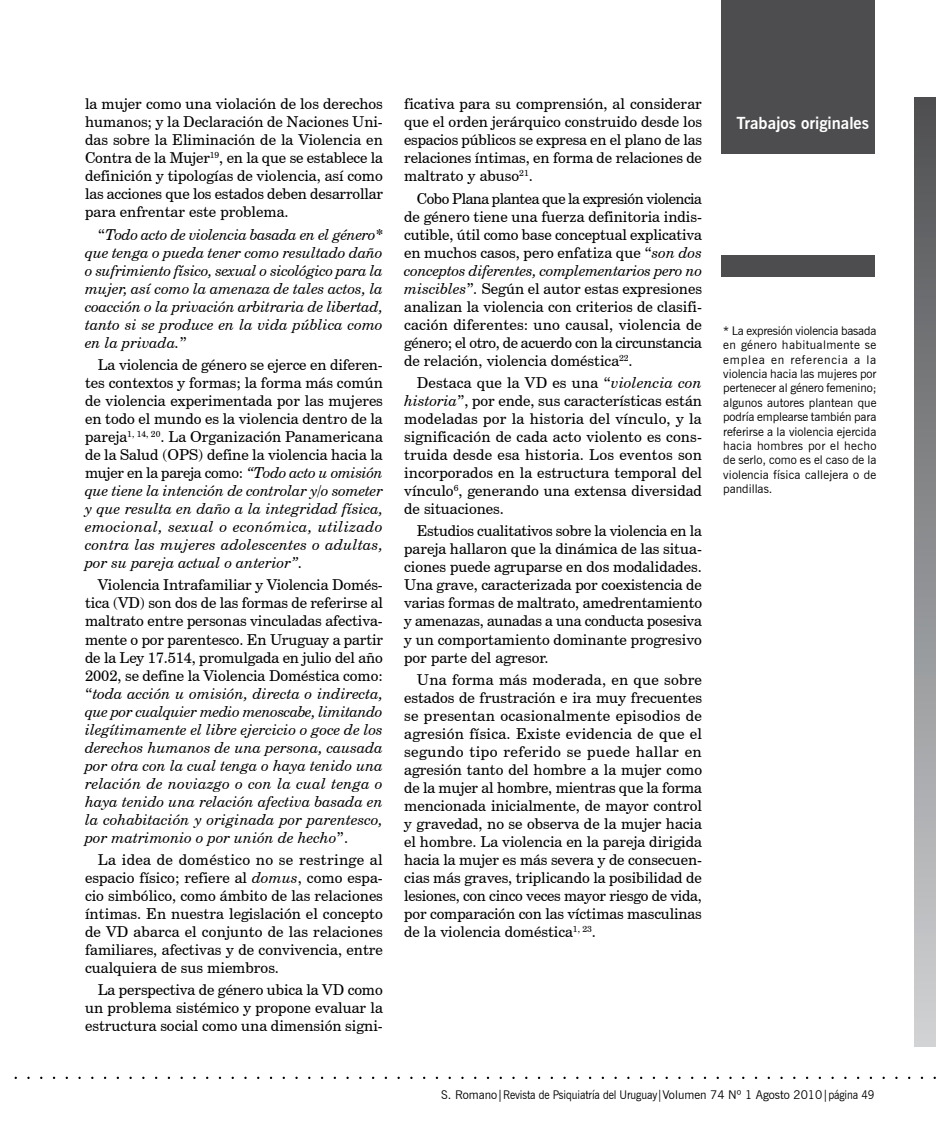
<style>
.page{position:relative;width:936px;height:1132px;background:#fff}
.page>*{position:absolute;margin:0;border:0;box-sizing:border-box;transform-origin:0 0}
.t1{font:700 16.5px "News Gothic BT";color:#fff}
.t2{font:15px/18px "Century Schoolbook BT";color:#000;text-align:justify}
.t3{font:italic 15px/18px "Century Schoolbook BT";color:#000;text-align:justify}
.t4{font:12px/14.4px "News Gothic BT";color:#000;text-align:justify}
.s1{font-style:normal}
.s2{font-style:italic}
</style>
<div class="page">
<div style="left:721px;top:0;width:153px;height:153px;background:#4d4d4f"></div>
<div style="left:721px;top:255px;width:153px;height:21px;background:#4d4d4f"></div>
<div style="left:914px;top:98px;width:21px;height:948px;background:linear-gradient(to bottom,#4f5053,#cfd2d4)"></div>
<p class="t2" style="left:85px;top:95px;width:299px">la mujer como una violación de los derechos humanos; y la Declaración de Naciones Uni&shy;das sobre la Eliminación de la Violencia en Contra de la Mujer<sup>19</sup>, en la que se establece la definición y tipologías de violencia, así como las acciones que los estados deben desarrollar para enfrentar este problema.</p>
<p class="t3" style="left:85px;top:225px;width:299px;text-indent:13px"><span class="s1">“</span>Todo acto de violencia basada en el género* que tenga o pueda tener como resultado daño o sufrimiento físico, sexual o sicológico para la mujer, así como la amenaza de tales actos, la coacción o la privación arbitraria de libertad, tanto si se produce en la vida pública como en la privada.<span class="s1">”</span></p>
<p class="t2" style="left:85px;top:355px;width:299px;text-indent:13px">La violencia de género se ejerce en diferen&shy;tes contextos y formas; la forma más común de violencia experimentada por las mujeres en todo el mundo es la violencia dentro de la pareja<sup>1,</sup> <sup>14,</sup> <sup>20</sup>. La Organización Panamericana de la Salud (OPS) define la violencia hacia la mujer en la pareja como: <span class="s2">“Todo acto u omisión que tiene la intención de controlar y/o someter y que resulta en daño a la integridad física, emocional, sexual o económica, utilizado contra las mujeres adolescentes o adultas, por su pareja actual o anterior”.</span></p>
<p class="t3" style="left:85px;top:575px;width:299px;text-indent:13px"><span class="s1">Violencia Intrafamiliar y Violencia Domés&shy;tica (VD) son dos de las formas de referirse al maltrato entre personas vinculadas afectiva&shy;mente o por parentesco. En Uruguay a partir de la Ley 17.514, promulgada en julio del año 2002, se define la Violencia Doméstica como: “</span>toda acción u omisión, directa o indirecta, que por cualquier medio menoscabe, limitando ilegítimamente el libre ejercicio o goce de los derechos humanos de una persona, causada por otra con la cual tenga o haya tenido una relación de noviazgo o con la cual tenga o haya tenido una relación afectiva basada en la cohabitación y originada por parentesco, por matrimonio o por unión de hecho<span class="s1">”.</span></p>
<p class="t2" style="left:85px;top:850px;width:299px;text-indent:13px">La idea de doméstico no se restringe al espacio físico; refiere al <span class="s2">domus</span>, como espa&shy;cio simbólico, como ámbito de las relaciones íntimas. En nuestra legislación el concepto de VD abarca el conjunto de las relaciones familiares, afectivas y de convivencia, entre cualquiera de sus miembros.</p>
<p class="t2" style="left:85px;top:980px;width:299px;text-indent:13px">La perspectiva de género ubica la VD como un problema sistémico y propone evaluar la estructura social como una dimensión signi-</p>
<p class="t2" style="left:404px;top:95px;width:299px">ficativa para su comprensión, al considerar que el orden jerárquico construido desde los espacios públicos se expresa en el plano de las relaciones íntimas, en forma de relaciones de maltrato y abuso<sup>21</sup>.</p>
<p class="t2" style="left:404px;top:189px;width:299px;text-indent:13px">Cobo Plana plantea que la expresión violencia de género tiene una fuerza definitoria indis&shy;cutible, útil como base conceptual explicativa en muchos casos, pero enfatiza que “<span class="s2">son dos conceptos diferentes, complementarios pero no miscibles</span>”<span class="s2">.</span> Según el autor estas expresiones analizan la violencia con criterios de clasifi&shy;cación diferentes: uno causal, violencia de género; el otro, de acuerdo con la circunstancia de relación, violencia doméstica<sup>22</sup>.</p>
<p class="t2" style="left:404px;top:373px;width:299px;text-indent:13px">Destaca que la VD es una “<span class="s2">violencia con historia</span>”, por ende, sus características están modeladas por la historia del vínculo, y la significación de cada acto violento es cons&shy;truida desde esa historia. Los eventos son incorporados en la estructura temporal del vínculo<sup>6</sup>, generando una extensa diversidad de situaciones.</p>
<p class="t2" style="left:404px;top:521px;width:299px;text-indent:13px">Estudios cualitativos sobre la violencia en la pareja hallaron que la dinámica de las situa&shy;ciones puede agruparse en dos modalidades.<br>Una grave, caracterizada por coexistencia de varias formas de maltrato, amedrentamiento y amenazas, aunadas a una conducta posesiva y un comportamiento dominante progresivo por parte del agresor.</p>
<p class="t2" style="left:404px;top:670px;width:299px;text-indent:13px">Una forma más moderada, en que sobre estados de frustración e ira muy frecuentes se presentan ocasionalmente episodios de agresión física. Existe evidencia de que el segundo tipo referido se puede hallar en agresión tanto del hombre a la mujer como de la mujer al hombre, mientras que la forma mencionada inicialmente, de mayor control y gravedad, no se observa de la mujer hacia el hombre. La violencia en la pareja dirigida hacia la mujer es más severa y de consecuen&shy;cias más graves, triplicando la posibilidad de lesiones, con cinco veces mayor riesgo de vida, por comparación con las víctimas masculinas de la violencia doméstica<sup>1,</sup> <sup>23</sup>.</p>
<p class="t1" style="left:736px;top:113px;width:134px">Trabajos originales</p>
<p class="t4" style="left:723px;top:323px;width:155px">* La expresión violencia basada en género habitualmente se emplea en referencia a la violencia hacia las mujeres por pertenecer al género femenino; algunos autores plantean que podría emplearse también para referirse a la violencia ejercida hacia hombres por el hecho de serlo, como es el caso de la violencia física callejera o de pandillas.</p>
<p class="t4" style="left:441px;top:1086px;width:434px">S. Romano|Revista de Psiquiatría del Uruguay|Volumen 74 Nº 1 Agosto 2010|página 49</p>
</div>
